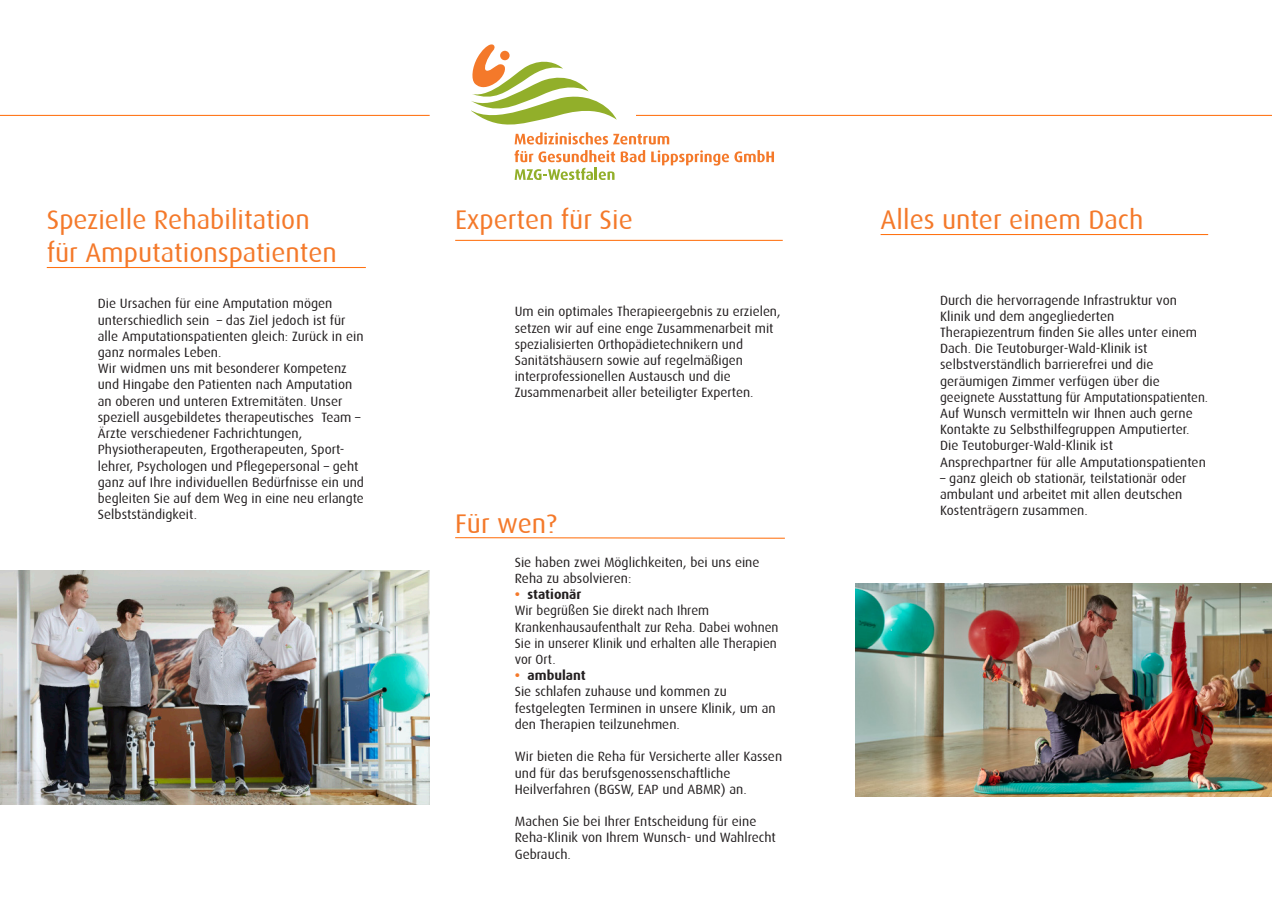
<style>
.page{position:relative;width:1272px;height:902px;background:#fff}
.page>*{position:absolute;margin:0;border:0;box-sizing:border-box;transform-origin:0 0}
.t1{font:27px "Dax";color:#f4792a}
.t2{font:13.5px/16.2px "Dax";color:#231f20}
.t3{font:700 13.5px "Dax";color:#231f20}
.s1{color:#f4792a}
</style>
<div class="page">
<svg style="left:514px;top:150px;width:131px;height:30px"></svg>
<svg style="left:651px;top:150px;width:123px;height:15px"></svg>
<svg style="left:472px;top:44px;width:197px;height:100px"></svg>
<hr style="left:0;top:115px;width:429px;height:1px;background:#ff7212">
<hr style="left:636px;top:115px;width:635px;height:1px;background:#ff7212">
<hr style="left:880px;top:234px;width:328px;height:1px;background:#ff7212">
<hr style="left:47px;top:267px;width:319px;height:1px;background:#ff7212">
<hr style="left:455px;top:240px;width:327px;height:1px;background:#ff7212">
<svg style="left:455px;top:537px;width:330px;height:2px"></svg>
<img style="left:855px;top:583px;width:416px;height:213px">
<img style="left:0;top:570px;width:429px;height:234px">
<p class="t1" style="left:47px;top:205px;width:264px">Spezielle Rehabilitation</p>
<p class="t1" style="left:47px;top:237px;width:291px">für Amputationspatienten</p>
<p class="t2" style="left:98px;top:296px;width:267px">Die Ursachen für eine Amputation mögen unterschiedlich sein – das Ziel jedoch ist für alle Amputationspatienten gleich: Zurück in ein ganz normales Leben.</p>
<p class="t2" style="left:98px;top:360px;width:268px">Wir widmen uns mit besonderer Kompetenz und Hingabe den Patienten nach Amputation an oberen und unteren Extremitäten. Unser speziell ausgebildetes therapeutisches Team – Ärzte verschiedener Fachrichtungen, Physiotherapeuten, Ergotherapeuten, Sport&shy;lehrer, Psychologen und Pflegepersonal – geht ganz auf Ihre individuellen Bedürfnisse ein und begleiten Sie auf dem Weg in eine neu erlangte Selbstständigkeit.</p>
<p class="t1" style="left:455px;top:205px;width:179px">Experten für Sie</p>
<p class="t2" style="left:514px;top:304px;width:267px">Um ein optimales Therapieergebnis zu erzielen, setzen wir auf eine enge Zusammenarbeit mit spezialisierten Orthopädietechnikern und Sanitätshäusern sowie auf regelmäßigen interprofessionellen Austausch und die Zusammenarbeit aller beteiligter Experten.</p>
<p class="t1" style="left:455px;top:508px;width:103px">Für wen?</p>
<p class="t2" style="left:514px;top:554px;width:246px">Sie haben zwei Möglichkeiten, bei uns eine<br>Reha zu absolvieren:</p>
<p class="t3" style="left:514px;top:587px;width:68px"><span class="s1">•</span> stationär</p>
<p class="t2" style="left:514px;top:602px;width:265px">Wir begrüßen Sie direkt nach Ihrem Krankenhausaufenthalt zur Reha. Dabei wohnen Sie in unserer Klinik und erhalten alle Therapien vor Ort.</p>
<p class="t3" style="left:514px;top:668px;width:72px"><span class="s1">•</span> ambulant</p>
<p class="t2" style="left:514px;top:683px;width:262px">Sie schlafen zuhause und kommen zu festgelegten Terminen in unsere Klinik, um an den Therapien teilzunehmen.</p>
<p class="t2" style="left:514px;top:748px;width:269px">Wir bieten die Reha für Versicherte aller Kassen und für das berufsgenossenschaftliche<br>Heilverfahren (BGSW, EAP und ABMR) an.</p>
<p class="t2" style="left:514px;top:813px;width:263px">Machen Sie bei Ihrer Entscheidung für eine<br>Reha-Klinik von Ihrem Wunsch- und Wahlrecht<br>Gebrauch.</p>
<p class="t1" style="left:880px;top:205px;width:264px">Alles unter einem Dach</p>
<p class="t2" style="left:940px;top:292px;width:269px">Durch die hervorragende Infrastruktur von Klinik und dem angegliederten Therapiezentrum finden Sie alles unter einem Dach. Die Teutoburger-Wald-Klinik ist selbstverständlich barrierefrei und die geräumigen Zimmer verfügen über die geeignete Ausstattung für Amputationspatienten.</p>
<p class="t2" style="left:940px;top:405px;width:254px">Auf Wunsch vermitteln wir Ihnen auch gerne<br>Kontakte zu Selbsthilfegruppen Amputierter.</p>
<p class="t2" style="left:940px;top:438px;width:267px">Die Teutoburger-Wald-Klinik ist<br>Ansprechpartner für alle Amputationspatienten</p>
<p class="t2" style="left:940px;top:470px;width:248px">– ganz gleich ob stationär, teilstationär oder ambulant und arbeitet mit allen deutschen<br>Kostenträgern zusammen.</p>
</div>
